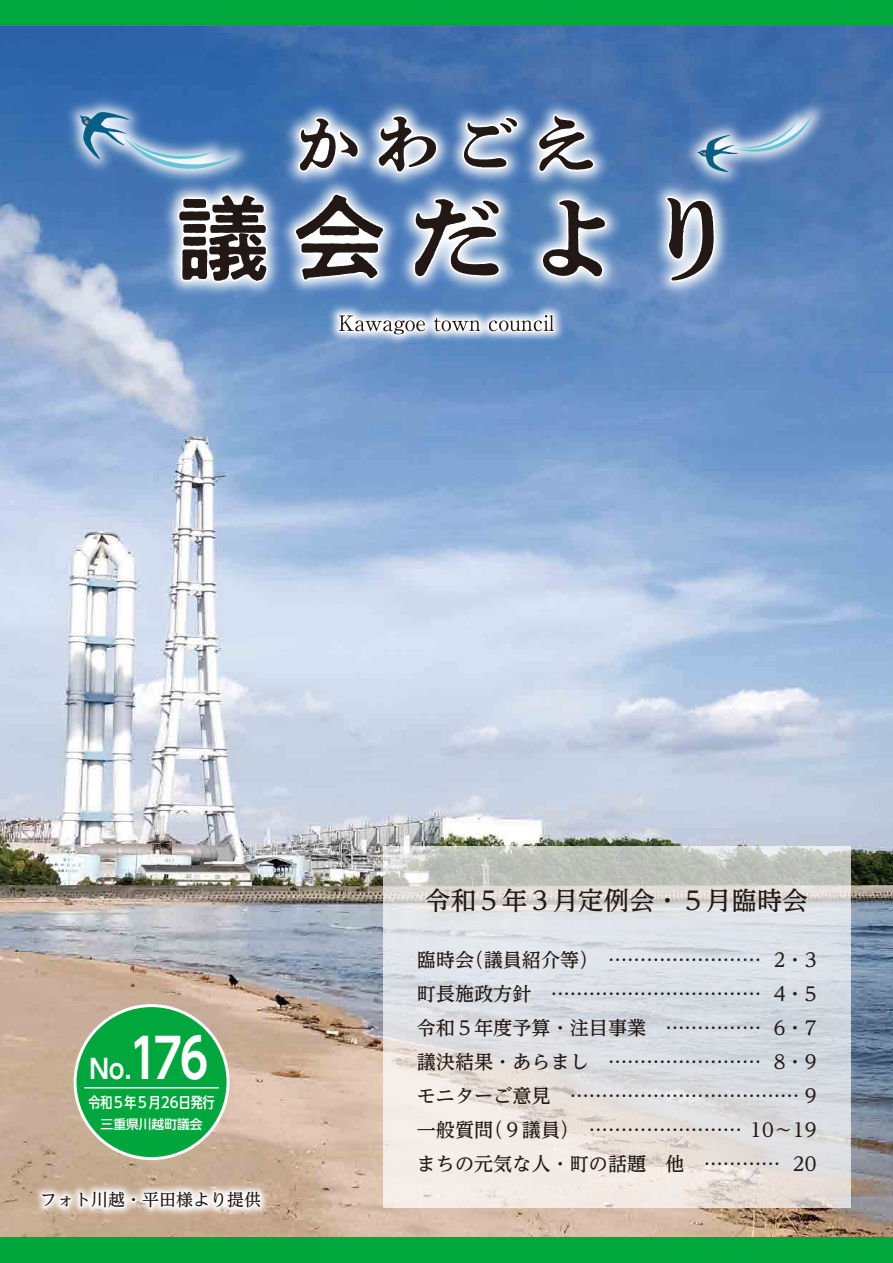
<style>
.page{position:relative;width:893px;height:1263px;background:#fff}
.page>*{position:absolute;margin:0;border:0;box-sizing:border-box;transform-origin:0 0}
.t1{font:700 26.55px "UD Shin Go Pro De";color:#fff;scale:.89 1}
.t2{font:500 25.5px "UD Reimin Pro";color:#221815}
.t3{font:500 19.2px/34px "UD Reimin Pro";color:#221815;text-align:justify}
.t4{font:500 16.95px "UD Reimin Pro";color:#221815}
.t5{font:500 14.85px "UD Shin Go C Oeiz Pr 6";letter-spacing:.01em;color:#fff}
.t6{font:500 12.75px "UD Shin Go Pro";color:#fff}
.s1{font-family:"UD Shin Go C Oeiz Pr 6 De B";font-weight:400;font-size:54.15px}
</style>
<div class="page">
<img style="left:0;top:26px;width:893px;height:1211px">
<svg style="left:383px;top:846px;width:467px;height:362px;background:#ddd"></svg>
<div style="left:0;top:0;width:893px;height:26px;background:#00a73c"></div>
<div style="left:0;top:1237px;width:893px;height:26px;background:#00a73c"></div>
<img style="left:119px;top:227px;width:655px;height:114px">
<svg style="left:176px;top:227px;width:94px;height:57px"></svg>
<svg style="left:293px;top:232px;width:93px;height:25px"></svg>
<svg style="left:412px;top:232px;width:91px;height:25px"></svg>
<svg style="left:540px;top:232px;width:68px;height:25px;background:#8293a9"></svg>
<svg style="left:664px;top:230px;width:53px;height:54px;background:#9298a4"></svg>
<img style="left:239px;top:55px;width:414px;height:177px">
<svg style="left:297px;top:101px;width:64px;height:73px"></svg>
<svg style="left:376px;top:113px;width:64px;height:62px;background:#8d97a8"></svg>
<svg style="left:461px;top:74px;width:59px;height:97px;background:#728db1"></svg>
<svg style="left:536px;top:113px;width:60px;height:61px"></svg>
<img style="left:280px;top:257px;width:332px;height:136px">
<svg style="left:337px;top:303px;width:219px;height:33px"></svg>
<div style="left:74px;top:1004px;width:156px;height:156px;border:6px solid #fff;border-radius:50%"></div>
<div style="left:77px;top:1007px;width:150px;height:150px;background:#00a73c;border-radius:50%"></div>
<hr style="left:84px;top:1087px;width:135px;height:1px;background:#fff">
<img style="left:0;top:1134px;width:319px;height:103px">
<svg style="left:40px;top:1174px;width:223px;height:36px"></svg>
<img style="left:21px;top:54px;width:274px;height:173px">
<svg style="left:79px;top:112px;width:157px;height:59px;background:#6996c3"></svg>
<img style="left:639px;top:56px;width:232px;height:174px">
<svg style="left:697px;top:114px;width:116px;height:58px;background:#779bc4"></svg>
<h1 class="t1" style="left:89px;top:1047px;width:135px">No.<span class="s1">176</span></h1>
<p class="t5" style="left:88px;top:1090px;width:128px">令和５年５月26日発行</p>
<p class="t6" style="left:101px;top:1113px;width:104px">三重県川越町議会</p>
<p class="t4" style="left:40px;top:1186px;width:223px">フォト川越・平田様より提供</p>
<h2 class="t2" style="left:425px;top:879px;width:384px">令和５年３月定例会・５月臨時会</h2>
<p class="t3" style="left:417px;top:942px;width:401px">臨時会（議員紹介等） …………………… 2・3町長施政方針 …………………………… 4・5令和５年度予算・注目事業 …………… 6・7議決結果・あらまし …………………… 8・9モニターご意見 ……………………………… 9一般質問（９議員） …………………… 10～19まちの元気な人・町の話題　他 ………… 20</p>
</div>
